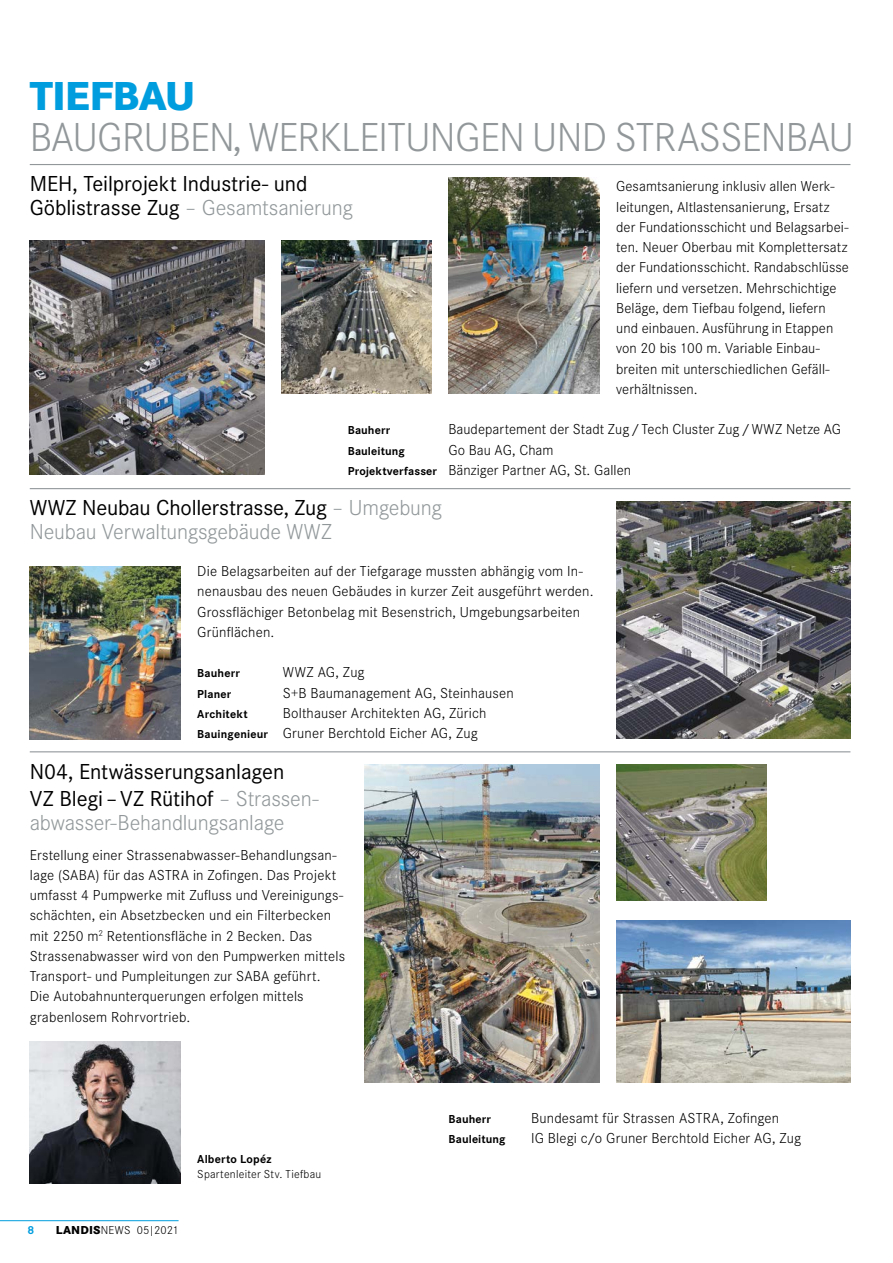
<style>
.page{position:relative;width:893px;height:1263px;background:#fff}
.page>*{position:absolute;margin:0;border:0;box-sizing:border-box;transform-origin:0 0}
.t1{font:300 42px "Corporate S Pro";letter-spacing:-.015em;color:#92989a}
.t2{font:800 42px "Corporate S Pro";letter-spacing:-.025em;color:#009dde}
.t3{font:22.5px/24px "Corporate S Pro";letter-spacing:-.005em;color:#000}
.t4{font:300 22.5px/24px "Corporate S Pro";letter-spacing:-.01em;color:#92989a}
.t5{font:300 15px/20.2px "Corporate S Pro";letter-spacing:.01em;color:#000}
.t6{font:700 12px "Corporate S Pro";letter-spacing:.01em;color:#000}
.t7{font:300 12px "Corporate S Pro";letter-spacing:.02em;color:#000}
.t8{font:700 12px "Corporate S Pro";color:#009dde}
.s1{font-weight:300;color:#92989a}
.s2{font-weight:700;font-size:12px}
.s3{font-weight:400;color:#000}
.s4{font-weight:800}
</style>
<div class="page">
<img style="left:616px;top:502px;width:234px;height:236px">
<img style="left:30px;top:566px;width:150px;height:173px">
<img style="left:30px;top:240px;width:234px;height:235px">
<img style="left:449px;top:178px;width:150px;height:216px">
<hr style="left:30px;top:164px;width:820px;height:1px;background:#92989a">
<hr style="left:30px;top:488px;width:820px;height:1px;background:#92989a">
<hr style="left:30px;top:751px;width:820px;height:1px;background:#92989a">
<img style="left:365px;top:765px;width:234px;height:317px">
<img style="left:616px;top:920px;width:234px;height:162px">
<img style="left:30px;top:1042px;width:150px;height:142px">
<img style="left:616px;top:765px;width:151px;height:135px">
<img style="left:281px;top:240px;width:151px;height:154px">
<hr style="left:0;top:1220px;width:179px;height:1px;background:#009dde">
<h1 class="t2" style="left:30px;top:62px;width:167px">TIEFBAU</h1>
<h1 class="t1" style="left:30px;top:107px;width:826px">BAUGRUBEN, WERKLEITUNGEN UND STRASSENBAU</h1>
<h2 class="t3" style="left:30px;top:170px;width:325px">MEH, Teilprojekt Industrie- und<br>Göblistrasse Zug <span class="s1">– Gesamtsanierung</span></h2>
<p class="t5" style="left:616px;top:175px;width:234px">Gesamtsanierung inklusiv allen Werk&shy;leitungen, Altlastensanierung, Ersatz der Fundationsschicht und Belagsarbei&shy;ten. Neuer Oberbau mit Komplettersatz der Fundationsschicht. Randabschlüsse liefern und versetzen. Mehrschichtige Beläge, dem Tiefbau folgend, liefern und einbauen. Ausführung in Etappen von 20 bis 100 m. Variable Einbau&shy;breiten mit unterschiedlichen Gefäll&shy;verhältnissen.</p>
<p class="t6" style="left:348px;top:421px;width:44px">Bauherr</p>
<p class="t5" style="left:448px;top:418px;width:394px">Baudepartement der Stadt Zug / Tech Cluster Zug / WWZ Netze AG</p>
<p class="t6" style="left:348px;top:441px;width:58px">Bauleitung</p>
<p class="t5" style="left:348px;top:439px;width:285px;text-indent:100px">Go Bau AG, Cham<br><span class="s2">Projektverfasser</span> Bänziger Partner AG, St. Gallen</p>
<h2 class="t4" style="left:30px;top:495px;width:414px"><span class="s3">WWZ Neubau Chollerstrasse, Zug</span> – Umgebung<br>Neubau Verwaltungsgebäude WWZ</h2>
<p class="t5" style="left:197px;top:560px;width:398px">Die Belagsarbeiten auf der Tiefgarage mussten abhängig vom In&shy;nenausbau des neuen Gebäudes in kurzer Zeit ausgeführt werden.<br>Grossflächiger Betonbelag mit Besenstrich, Umgebungsarbeiten Grünflächen.</p>
<p class="t6" style="left:197px;top:664px;width:44px">Bauherr</p>
<p class="t5" style="left:283px;top:661px;width:83px">WWZ AG, Zug</p>
<p class="t6" style="left:197px;top:684px;width:36px">Planer</p>
<p class="t5" style="left:283px;top:682px;width:232px">S+B Baumanagement AG, Steinhausen</p>
<p class="t6" style="left:197px;top:704px;width:52px">Architekt</p>
<p class="t5" style="left:197px;top:702px;width:291px;text-indent:86px">Bolthauser Architekten AG, Zürich<br><span class="s2">Bauingenieur</span> Gruner Berchtold Eicher AG, Zug</p>
<h2 class="t3" style="left:30px;top:756px;width:290px;line-height:27px">N04, Entwässerungsanlagen<br>VZ Blegi – VZ Rütihof <span class="s1">– Strassen-</span></h2>
<h2 class="t4" style="left:30px;top:809px;width:256px">abwasser-Behandlungsanlage</h2>
<p class="t5" style="left:30px;top:844px;width:317px">Erstellung einer Strassenabwasser-Behandlungsan&shy;lage (SABA) für das ASTRA in Zofingen. Das Projekt umfasst 4 Pumpwerke mit Zufluss und Vereinigungs&shy;schächten, ein Absetzbecken und ein Filterbecken mit 2250 m<sup>2</sup> Retentionsfläche in 2 Becken. Das Strassenabwasser wird von den Pumpwerken mittels Transport- und Pumpleitungen zur SABA geführt.<br>Die Autobahnunterquerungen erfolgen mittels grabenlosem Rohrvortrieb.</p>
<p class="t8" style="left:27px;top:1220px;width:8px">8</p>
<p class="t7" style="left:56px;top:1221px;width:125px"><span class="s4">LANDIS</span>NEWS 05|2021</p>
<p class="t6" style="left:197px;top:1150px;width:76px">Alberto Lopéz</p>
<p class="t7" style="left:197px;top:1166px;width:125px">Spartenleiter Stv. Tiefbau</p>
<p class="t6" style="left:449px;top:1109px;width:44px">Bauherr</p>
<p class="t5" style="left:531px;top:1107px;width:250px">Bundesamt für Strassen ASTRA, Zofingen</p>
<p class="t6" style="left:449px;top:1130px;width:58px">Bauleitung</p>
<p class="t5" style="left:531px;top:1127px;width:271px">IG Blegi c/o Gruner Berchtold Eicher AG, Zug</p>
</div>
